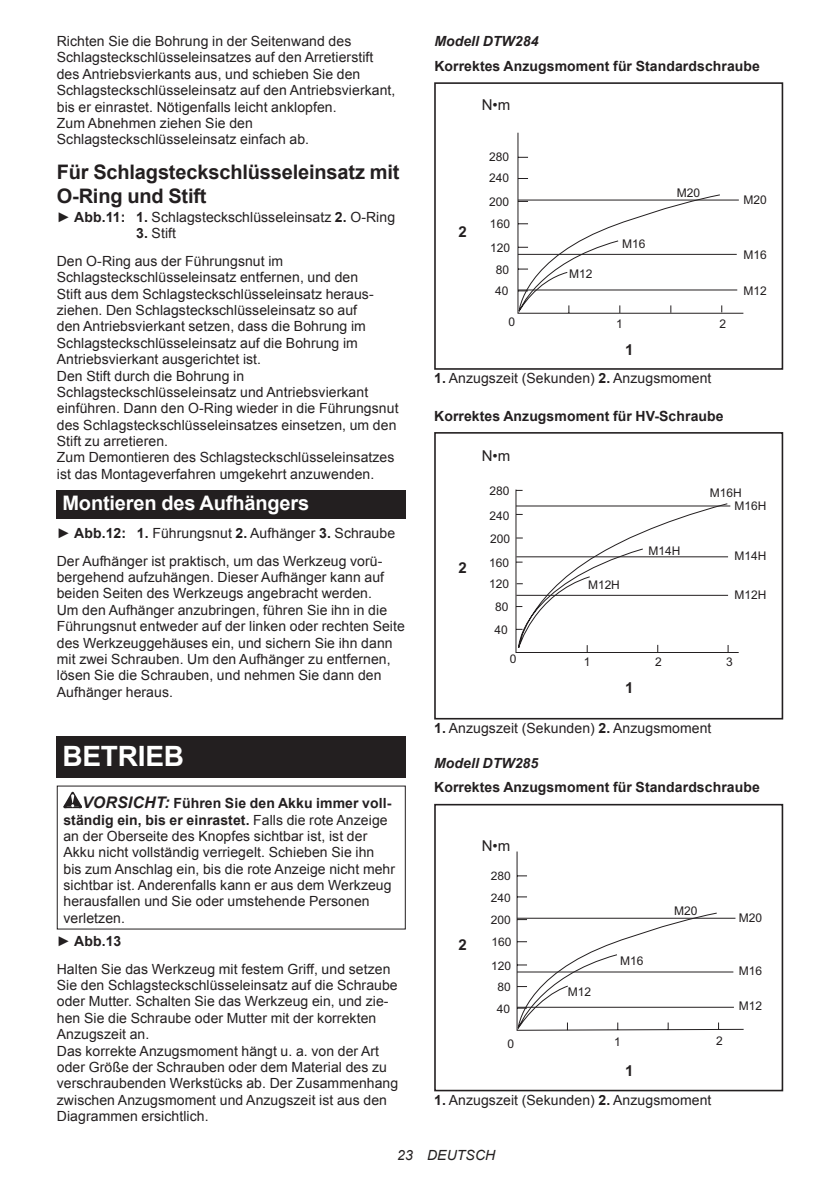
<style>
.page{position:relative;width:840px;height:1191px;background:#fff}
.page>*{position:absolute;margin:0;border:0;box-sizing:border-box;transform-origin:0 0}
.t1{font:700 28px "Arial";letter-spacing:-.01em;color:#fff}
.t2{font:700 20px/23.4px "Arial";letter-spacing:-.01em;color:#231f20}
.t3{font:700 20px "Arial";letter-spacing:-.01em;color:#fff}
.t4{font:15px "Arial";color:#231f20}
.t5{font:700 15px "Arial";color:#231f20}
.t6{font:14px/16.4px "Arial";letter-spacing:.005em;color:#231f20}
.t7{font:700 14px "Arial";letter-spacing:.005em;color:#231f20}
.t8{font:italic 700 14px "Arial";letter-spacing:.005em;color:#231f20}
.t9{font:italic 14px "Arial";letter-spacing:.005em;color:#231f20}
.t10{font:12px/23px "Arial";color:#231f20}
.t11{font:11.8px/22px "Arial";color:#231f20;text-align:justify}
.s1{font-weight:700}
.s2{font-weight:700;font-style:italic;font-size:16px}
</style>
<div class="page">
<div style="left:57px;top:490px;width:348px;height:29px;background:#231f20"></div>
<div style="left:57px;top:736px;width:348px;height:41px;background:#231f20"></div>
<svg style="left:63px;top:791px;width:19px;height:17px"></svg>
<svg style="left:517px;top:132px;width:227px;height:182px"></svg>
<hr style="left:517px;top:200px;width:221px;height:1px;background:#231f20">
<hr style="left:517px;top:254px;width:219px;height:1px;background:#231f20">
<hr style="left:517px;top:290px;width:219px;height:1px;background:#231f20">
<svg style="left:518px;top:194px;width:202px;height:118px"></svg>
<div style="left:434px;top:82px;width:348px;height:288px;border:2px solid #231f20"></div>
<div style="left:434px;top:432px;width:348px;height:287px;border:2px solid #231f20"></div>
<svg style="left:515px;top:489px;width:224px;height:164px"></svg>
<svg style="left:516px;top:851px;width:228px;height:180px"></svg>
<hr style="left:516px;top:918px;width:219px;height:1px;background:#231f20">
<hr style="left:516px;top:971px;width:217px;height:1px;background:#231f20">
<hr style="left:516px;top:1007px;width:217px;height:1px;background:#231f20">
<svg style="left:517px;top:912px;width:200px;height:117px"></svg>
<div style="left:434px;top:804px;width:348px;height:287px;border:2px solid #231f20"></div>
<p class="t6" style="left:57px;top:33px;width:340px">Richten Sie die Bohrung in der Seitenwand des Schlagsteckschlüsseleinsatzes auf den Arretierstift des Antriebsvierkants aus, und schieben Sie den Schlagsteckschlüsseleinsatz auf den Antriebsvierkant, bis er einrastet. Nötigenfalls leicht anklopfen.<br>Zum Abnehmen ziehen Sie den Schlagsteckschlüsseleinsatz einfach ab.</p>
<h2 class="t2" style="left:57px;top:161px;width:344px">Für Schlagsteckschlüsseleinsatz mit<br>O-Ring und Stift</h2>
<p class="t6" style="left:57px;top:209px;width:340px">► <span class="s1">Abb.11: 1.</span> Schlagsteckschlüsseleinsatz <span class="s1">2.</span> O-Ring</p>
<p class="t6" style="left:57px;top:219px;width:228px;line-height:27.8px;text-indent:79px"><span class="s1">3.</span> Stift<br>Den O-Ring aus der Führungsnut im</p>
<p class="t6" style="left:57px;top:269px;width:343px">Schlagsteckschlüsseleinsatz entfernen, und den<br>Stift aus dem Schlagsteckschlüsseleinsatz heraus&shy;ziehen. Den Schlagsteckschlüsseleinsatz so auf<br>den Antriebsvierkant setzen, dass die Bohrung im Schlagsteckschlüsseleinsatz auf die Bohrung im Antriebsvierkant ausgerichtet ist.<br>Den Stift durch die Bohrung in Schlagsteckschlüsseleinsatz und Antriebsvierkant einführen. Dann den O-Ring wieder in die Führungsnut des Schlagsteckschlüsseleinsatzes einsetzen, um den Stift zu arretieren.<br>Zum Demontieren des Schlagsteckschlüsseleinsatzes ist das Montageverfahren umgekehrt anzuwenden.</p>
<h2 class="t3" style="left:62px;top:490px;width:248px">Montieren des Aufhängers</h2>
<p class="t6" style="left:57px;top:519px;width:340px;line-height:27.8px">► <span class="s1">Abb.12: 1.</span> Führungsnut <span class="s1">2.</span> Aufhänger <span class="s1">3.</span> Schraube<br>Der Aufhänger ist praktisch, um das Werkzeug vorü-</p>
<p class="t6" style="left:57px;top:569px;width:349px">bergehend aufzuhängen. Dieser Aufhänger kann auf beiden Seiten des Werkzeugs angebracht werden.<br>Um den Aufhänger anzubringen, führen Sie ihn in die Führungsnut entweder auf der linken oder rechten Seite des Werkzeuggehäuses ein, und sichern Sie ihn dann mit zwei Schrauben. Um den Aufhänger zu entfernen, lösen Sie die Schrauben, und nehmen Sie dann den Aufhänger heraus.</p>
<h1 class="t1" style="left:62px;top:737px;width:123px">BETRIEB</h1>
<p class="t6" style="left:63px;top:795px;width:333px;text-indent:19px"><span class="s2">VORSICHT:</span> <span class="s1">Führen Sie den Akku immer voll&shy;ständig ein, bis er einrastet.</span> Falls die rote Anzeige an der Oberseite des Knopfes sichtbar ist, ist der Akku nicht vollständig verriegelt. Schieben Sie ihn bis zum Anschlag ein, bis die rote Anzeige nicht mehr sichtbar ist. Anderenfalls kann er aus dem Werkzeug herausfallen und Sie oder umstehende Personen verletzen.</p>
<p class="t6" style="left:57px;top:927px;width:335px;line-height:27.8px">► <span class="s1">Abb.13<br></span>Halten Sie das Werkzeug mit festem Griff, und setzen</p>
<p class="t6" style="left:57px;top:977px;width:343px">Sie den Schlagsteckschlüsseleinsatz auf die Schraube oder Mutter. Schalten Sie das Werkzeug ein, und zie&shy;hen Sie die Schraube oder Mutter mit der korrekten Anzugszeit an.<br>Das korrekte Anzugsmoment hängt u. a. von der Art oder Größe der Schrauben oder dem Material des zu verschraubenden Werkstücks ab. Der Zusammenhang zwischen Anzugsmoment und Anzugszeit ist aus den Diagrammen ersichtlich.</p>
<p class="t8" style="left:434px;top:32px;width:106px">Modell DTW284</p>
<p class="t7" style="left:434px;top:57px;width:327px">Korrektes Anzugsmoment für Standardschraube</p>
<p class="t4" style="left:481px;top:95px;width:30px">N•m</p>
<p class="t5" style="left:458px;top:221px;width:10px">2</p>
<p class="t10" style="left:489px;top:147px;width:22px;line-height:21px">280<br>240</p>
<p class="t10" style="left:489px;top:190px;width:23px;text-align:justify">200<br>160<br>120</p>
<p class="t10" style="left:495px;top:259px;width:15px;line-height:20.8px">80<br>40</p>
<p class="t10" style="left:508px;top:310px;width:8px">0</p>
<p class="t10" style="left:569px;top:263px;width:25px">M12</p>
<p class="t10" style="left:621px;top:232px;width:25px">M16</p>
<p class="t10" style="left:676px;top:181px;width:25px">M20</p>
<p class="t10" style="left:615px;top:312px;width:8px">1</p>
<p class="t10" style="left:719px;top:312px;width:8px">2</p>
<p class="t5" style="left:624px;top:339px;width:10px">1</p>
<p class="t6" style="left:434px;top:370px;width:278px"><span class="s1">1.</span> Anzugszeit (Sekunden) <span class="s1">2.</span> Anzugsmoment</p>
<p class="t7" style="left:434px;top:406px;width:291px">Korrektes Anzugsmoment für HV-Schraube</p>
<p class="t4" style="left:481px;top:445px;width:30px">N•m</p>
<p class="t10" style="left:743px;top:188px;width:25px">M20</p>
<p class="t10" style="left:743px;top:243px;width:25px">M16</p>
<p class="t10" style="left:743px;top:279px;width:25px">M12</p>
<p class="t5" style="left:458px;top:558px;width:10px">2</p>
<p class="t10" style="left:489px;top:478px;width:22px;line-height:24.8px">280<br>240</p>
<p class="t10" style="left:489px;top:527px;width:23px;line-height:24px">200<br>160</p>
<p class="t10" style="left:489px;top:573px;width:22px;text-align:center">120<br>80<br>40</p>
<p class="t10" style="left:509px;top:648px;width:8px">0</p>
<p class="t10" style="left:709px;top:481px;width:33px">M16H</p>
<p class="t10" style="left:587px;top:573px;width:33px">M12H</p>
<p class="t10" style="left:648px;top:540px;width:33px">M14H</p>
<p class="t10" style="left:734px;top:495px;width:33px">M16H</p>
<p class="t10" style="left:734px;top:545px;width:33px">M14H</p>
<p class="t10" style="left:734px;top:583px;width:33px">M12H</p>
<p class="t10" style="left:583px;top:650px;width:8px">1</p>
<p class="t10" style="left:655px;top:650px;width:8px">2</p>
<p class="t10" style="left:725px;top:650px;width:8px">3</p>
<p class="t5" style="left:624px;top:678px;width:10px">1</p>
<p class="t6" style="left:434px;top:720px;width:278px"><span class="s1">1.</span> Anzugszeit (Sekunden) <span class="s1">2.</span> Anzugsmoment</p>
<p class="t8" style="left:434px;top:753px;width:106px">Modell DTW285</p>
<p class="t7" style="left:434px;top:778px;width:327px">Korrektes Anzugsmoment für Standardschraube</p>
<p class="t5" style="left:458px;top:935px;width:10px">2</p>
<p class="t4" style="left:481px;top:835px;width:30px">N•m</p>
<p class="t11" style="left:490px;top:865px;width:22px">280<br>240<br>200<br>160</p>
<p class="t11" style="left:491px;top:954px;width:22px;text-align:center">120<br>80<br>40</p>
<p class="t10" style="left:507px;top:1032px;width:8px">0</p>
<p class="t10" style="left:567px;top:980px;width:25px">M12</p>
<p class="t10" style="left:620px;top:949px;width:25px">M16</p>
<p class="t10" style="left:673px;top:899px;width:25px">M20</p>
<p class="t10" style="left:614px;top:1030px;width:8px">1</p>
<p class="t10" style="left:715px;top:1029px;width:8px">2</p>
<p class="t5" style="left:624px;top:1061px;width:10px">1</p>
<p class="t6" style="left:434px;top:1092px;width:278px"><span class="s1">1.</span> Anzugszeit (Sekunden) <span class="s1">2.</span> Anzugsmoment</p>
<p class="t10" style="left:738px;top:906px;width:25px">M20</p>
<p class="t10" style="left:738px;top:959px;width:25px">M16</p>
<p class="t10" style="left:738px;top:994px;width:25px">M12</p>
<p class="t9" style="left:397px;top:1146px;width:99px">23 DEUTSCH</p>
</div>
